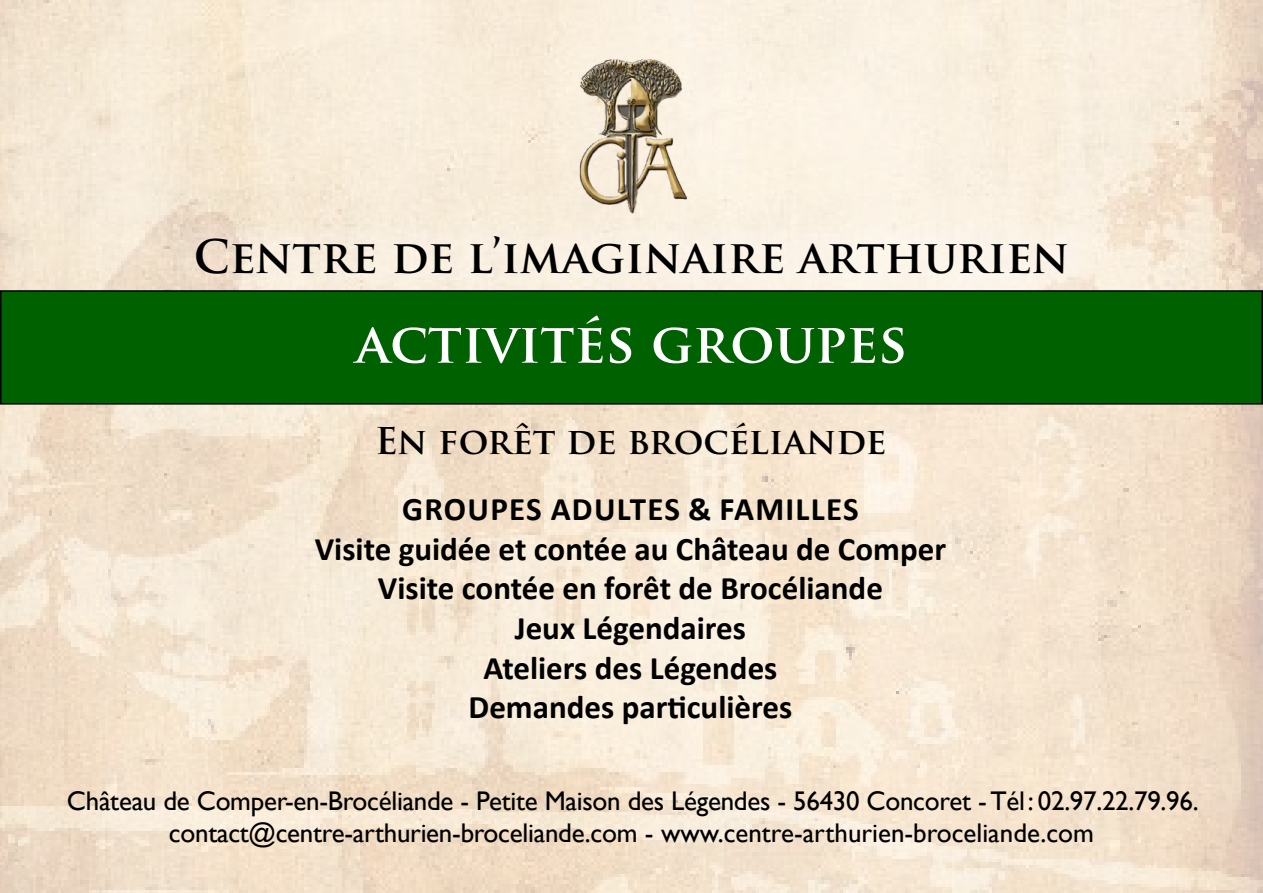
<style>
.page{position:relative;width:1263px;height:893px;background:#fff}
.page>*{position:absolute;margin:0;border:0;box-sizing:border-box;transform-origin:0 0}
.t1{font:700 54px "Trajan Pro";color:#fff}
.t2{font:700 45px "Trajan Pro";color:#000}
.t3{font:700 36px "Trajan Pro";color:#000}
.t4{font:700 33px/39.6px "Calibri";color:#000;text-align:center}
.t5{font:27px/32.4px "Gill Sans";letter-spacing:-.01em;color:#000;text-align:center}
</style>
<div class="page">
<img style="left:0;top:0;width:1263px;height:893px">
<div style="left:168px;top:208px;width:927px;height:94px;background:#fff;opacity:.24"></div>
<div style="left:1px;top:291px;width:1261px;height:113px;background:#006100"></div>
<div style="left:0;top:290px;width:1263px;height:115px;border:2px solid #000"></div>
<img style="left:577px;top:54px;width:114px;height:163px">
<h2 class="t2" style="left:194px;top:229px;width:877px">Centre de l’imaginaire arthurien</h2>
<h1 class="t1" style="left:356px;top:309px;width:553px">activités groupes</h1>
<h3 class="t3" style="left:375px;top:419px;width:513px">En forêt de brocéliande</h3>
<p class="t4" style="left:315px;top:489px;width:633px">GROUPES ADULTES &amp; FAMILLES<br>Visite guidée et contée au Château de Comper<br>Visite contée en forêt de Brocéliande<br>Jeux Légendaires<br>Ateliers des Légendes<br>Demandes particulières</p>
<p class="t5" style="left:67px;top:785px;width:1133px">Château de Comper-en-Brocéliande - Petite Maison des Légendes - 56430 Concoret - Tél: 02.97.22.79.96. contact@centre-arthurien-broceliande.com - www.centre-arthurien-broceliande.com</p>
</div>
